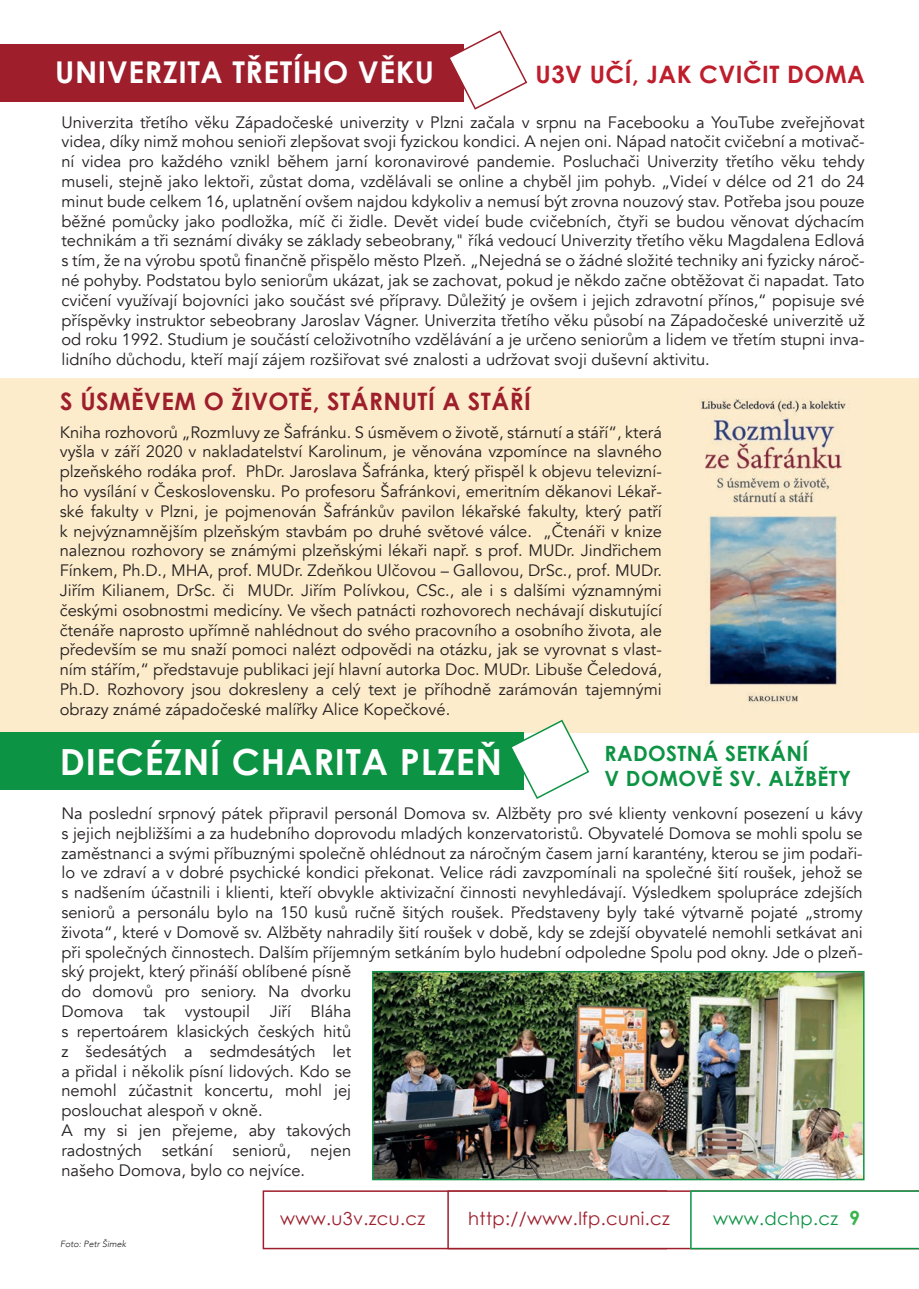
<style>
.page{position:relative;width:919px;height:1289px;background:#fff}
.page>*{position:absolute;margin:0;border:0;box-sizing:border-box;transform-origin:0 0}
.t1{font:700 36px "Century Gothic";letter-spacing:.02em;color:#fff}
.t2{font:700 30px "Century Gothic";letter-spacing:.02em;color:#fff}
.t3{font:700 24px "Century Gothic";letter-spacing:.02em;color:#9e1e2c}
.t4{font:700 24px "Century Gothic";letter-spacing:.02em;color:#be1d2c}
.t5{font:700 21px/25.2px "Century Gothic";letter-spacing:.02em;color:#0d9344}
.t6{font:18px "Century Gothic";letter-spacing:.02em;color:#9e1e2c}
.t7{font:18px "Century Gothic";letter-spacing:.02em;color:#0d9344}
.t8{font:16.5px/19.8px "Avenir";color:#231f20;text-align:justify}
.t9{font:italic 300 9px "Avenir";color:#231f20}
.s1{font-weight:700;font-size:19.5px;color:#3ab54a}
</style>
<div class="page">
<div style="left:0;top:44px;width:463px;height:57px;background:#9e1e2c"></div>
<svg style="left:262px;top:1190px;width:656px;height:59px"></svg>
<div style="left:0;top:378px;width:918px;height:355px;background:#fdeccc"></div>
<div style="left:0;top:732px;width:523px;height:57px;background:#0d9344"></div>
<img style="left:372px;top:970px;width:492px;height:210px">
<img style="left:700px;top:399px;width:146px;height:304px">
<img style="left:683px;top:410px;width:178px;height:1px">
<svg style="left:448px;top:30px;width:79px;height:80px"></svg>
<svg style="left:510px;top:719px;width:79px;height:80px"></svg>
<h2 class="t2" style="left:55px;top:49px;width:380px">UNIVERZITA TŘETÍHO VĚKU</h2>
<h3 class="t4" style="left:535px;top:56px;width:331px">U3V UČÍ, JAK CVIČIT DOMA</h3>
<p class="t8" style="left:61px;top:112px;width:804px">Univerzita třetího věku Západočeské univerzity v Plzni začala v srpnu na Facebooku a YouTube zveřejňovat videa, díky nimž mohou senioři zlepšovat svoji fyzickou kondici. A nejen oni. Nápad natočit cvičební a motivač&shy;ní videa pro každého vznikl během jarní koronavirové pandemie. Posluchači Univerzity třetího věku tehdy museli, stejně jako lektoři, zůstat doma, vzdělávali se online a chyběl jim pohyb. „Videí v délce od 21 do 24 minut bude celkem 16, uplatnění ovšem najdou kdykoliv a nemusí být zrovna nouzový stav. Potřeba jsou pouze běžné pomůcky jako podložka, míč či židle. Devět videí bude cvičebních, čtyři se budou věnovat dýchacím technikám a tři seznámí diváky se základy sebeobrany," říká vedoucí Univerzity třetího věku Magdalena Edlová s tím, že na výrobu spotů finančně přispělo město Plzeň. „Nejedná se o žádné složité techniky ani fyzicky nároč&shy;né pohyby. Podstatou bylo seniorům ukázat, jak se zachovat, pokud je někdo začne obtěžovat či napadat. Tato cvičení využívají bojovníci jako součást své přípravy. Důležitý je ovšem i jejich zdravotní přínos,“ popisuje své příspěvky instruktor sebeobrany Jaroslav Vágner. Univerzita třetího věku působí na Západočeské univerzitě už od roku 1992. Studium je součástí celoživotního vzdělávání a je určeno seniorům a lidem ve třetím stupni inva&shy;lidního důchodu, kteří mají zájem rozšiřovat své znalosti a udržovat svoji duševní aktivitu.</p>
<h3 class="t3" style="left:60px;top:383px;width:472px">S ÚSMĚVEM O ŽIVOTĚ, STÁRNUTÍ A STÁŘÍ</h3>
<p class="t8" style="left:60px;top:422px;width:603px">Kniha rozhovorů „Rozmluvy ze Šafránku. S úsměvem o životě, stárnutí a stáří“, která vyšla v září 2020 v nakladatelství Karolinum, je věnována vzpomínce na slavného plzeňského rodáka prof. PhDr. Jaroslava Šafránka, který přispěl k objevu televizní&shy;ho vysílání v Československu. Po profesoru Šafránkovi, emeritním děkanovi Lékař&shy;ské fakulty v Plzni, je pojmenován Šafránkův pavilon lékařské fakulty, který patří k nejvýznamnějším plzeňským stavbám po druhé světové válce. „Čtenáři v knize naleznou rozhovory se známými plzeňskými lékaři např. s prof. MUDr. Jindřichem Fínkem, Ph.D., MHA, prof. MUDr. Zdeňkou Ulčovou – Gallovou, DrSc., prof. MUDr.<br>Jiřím Kilianem, DrSc. či MUDr. Jiřím Polívkou, CSc., ale i s dalšími významnými českými osobnostmi medicíny. Ve všech patnácti rozhovorech nechávají diskutující čtenáře naprosto upřímně nahlédnout do svého pracovního a osobního života, ale především se mu snaží pomoci nalézt odpovědi na otázku, jak se vyrovnat s vlast&shy;ním stářím,“ představuje publikaci její hlavní autorka Doc. MUDr. Libuše Čeledová, Ph.D. Rozhovory jsou dokresleny a celý text je příhodně zarámován tajemnými obrazy známé západočeské malířky Alice Kopečkové.</p>
<h1 class="t1" style="left:60px;top:734px;width:444px">DIECÉZNÍ CHARITA PLZEŇ</h1>
<p class="t5" style="left:604px;top:740px;width:248px">RADOSTNÁ SETKÁNÍ<br>V DOMOVĚ SV. ALŽBĚTY</p>
<p class="t8" style="left:61px;top:803px;width:802px">Na poslední srpnový pátek připravil personál Domova sv. Alžběty pro své klienty venkovní posezení u kávy s jejich nejbližšími a za hudebního doprovodu mladých konzervatoristů. Obyvatelé Domova se mohli spolu se zaměstnanci a svými příbuznými společně ohlédnout za náročným časem jarní karantény, kterou se jim podaři&shy;lo ve zdraví a v dobré psychické kondici překonat. Velice rádi zavzpomínali na společné šití roušek, jehož se s nadšením účastnili i klienti, kteří obvykle aktivizační činnosti nevyhledávají. Výsledkem spolupráce zdejších seniorů a personálu bylo na 150 kusů ručně šitých roušek. Představeny byly také výtvarně pojaté „stromy života“, které v Domově sv. Alžběty nahradily šití roušek v době, kdy se zdejší obyvatelé nemohli setkávat ani při společných činnostech. Dalším příjemným setkáním bylo hudební odpoledne Spolu pod okny. Jde o plzeň-</p>
<p class="t8" style="left:61px;top:962px;width:291px;text-align:left">ský projekt, který přináší oblíbené písně do domovů pro seniory. Na dvorku Domova tak vystoupil Jiří Bláha s repertoárem klasických českých hitů z šedesátých a sedmdesátých let a přidal i několik písní lidových. Kdo se nemohl zúčastnit koncertu, mohl jej poslouchat alespoň v okně.<br>A my si jen přejeme, aby takových radostných setkání seniorů, nejen našeho Domova, bylo co nejvíce.</p>
<p class="t9" style="left:60px;top:1238px;width:68px">Foto: Petr Šimek</p>
<p class="t6" style="left:280px;top:1206px;width:146px">www.u3v.zcu.cz</p>
<p class="t6" style="left:468px;top:1206px;width:203px">http://www.lfp.cuni.cz</p>
<p class="t7" style="left:713px;top:1206px;width:148px">www.dchp.cz <span class="s1">9</span></p>
</div>
